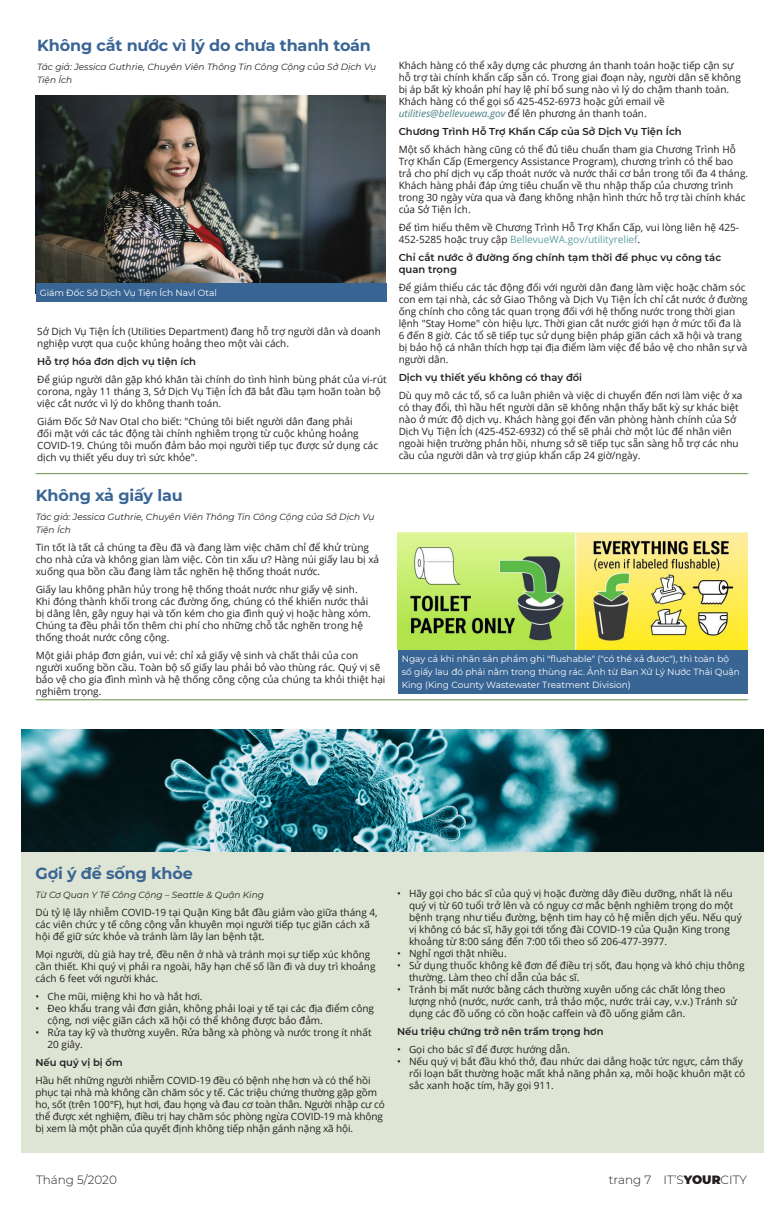
<style>
.page{position:relative;width:783px;height:1206px;background:#fff}
.page>*{position:absolute;margin:0;border:0;box-sizing:border-box;transform-origin:0 0}
._1st_TITLE{font:700 16px "Montserrat";letter-spacing:-.01em;color:#396595}
.t1{font:300 12px "Montserrat";color:#231f20}
._2nd_all_out_Paragra{font:10px/12px "Open Sans";color:#231f20}
._3rd_Indent_for_Para{font:10px/12px "Open Sans";color:#231f20}
._2B_SubTITLE_within{font:600 10px/12px "Montserrat";color:#231f20}
._6th_caption{font:9px/13px "Montserrat";color:#fff}
._4th_credit_name{font:italic 9px/13px "Montserrat";color:#231f20}
.s1{font-style:italic;color:#487f83}
.s2{color:#5ea19e}
.s3{font-weight:900}
</style>
<div class="page">
<hr style="left:36px;top:473px;width:712px;height:1px;background:#689046">
<hr style="left:36px;top:700px;width:712px;height:1px;background:#689046">
<div style="left:398px;top:649px;width:350px;height:45px;background:#396595"></div>
<img style="left:36px;top:96px;width:350px;height:187px">
<div style="left:36px;top:283px;width:351px;height:19px;background:#396595"></div>
<div style="left:22px;top:852px;width:742px;height:301px;background:#dfe5d4"></div>
<img style="left:398px;top:533px;width:350px;height:117px">
<img style="left:22px;top:729px;width:742px;height:123px">
<p class="_1st_TITLE" style="left:37px;top:34px;width:335px">Không cắt nước vì lý do chưa thanh toán</p>
<p class="_4th_credit_name" style="left:37px;top:60px;width:340px">Tác giả: Jessica Guthrie, Chuyên Viên Thông Tin Công Cộng của Sở Dịch Vụ<br>Tiện Ích</p>
<p class="_6th_caption" style="left:40px;top:286px;width:179px">Giám Đốc Sở Dịch Vụ Tiện Ích Navl Otal</p>
<p class="_2nd_all_out_Paragra" style="left:37px;top:325px;width:345px">Sở Dịch Vụ Tiện Ích (Utilities Department) đang hỗ trợ người dân và doanh nghiệp vượt qua cuộc khủng hoảng theo một vài cách.</p>
<p class="_2B_SubTITLE_within" style="left:37px;top:355px;width:160px">Hỗ trợ hóa đơn dịch vụ tiện ích</p>
<p class="_2nd_all_out_Paragra" style="left:37px;top:373px;width:351px">Để giúp người dân gặp khó khăn tài chính do tình hình bùng phát của vi-rút corona, ngày 11 tháng 3, Sở Dịch Vụ Tiện Ích đã bắt đầu tạm hoãn toàn bộ việc cắt nước vì lý do không thanh toán.</p>
<p class="_2nd_all_out_Paragra" style="left:37px;top:415px;width:342px">Giám Đốc Sở Nav Otal cho biết: "Chúng tôi biết người dân đang phải<br>đối mặt với các tác động tài chính nghiêm trọng từ cuộc khủng hoảng COVID-19. Chúng tôi muốn đảm bảo mọi người tiếp tục được sử dụng các dịch vụ thiết yếu duy trì sức khỏe".</p>
<p class="_2nd_all_out_Paragra" style="left:399px;top:60px;width:344px">Khách hàng có thể xây dựng các phương án thanh toán hoặc tiếp cận sự hỗ trợ tài chính khẩn cấp sẵn có. Trong giai đoạn này, người dân sẽ không bị áp bất kỳ khoản phí hay lệ phí bổ sung nào vì lý do chậm thanh toán.<br>Khách hàng có thể gọi số 425-452-6973 hoặc gửi email về <span class="s1">utilities@bellevuewa.gov</span> để lên phương án thanh toán.</p>
<p class="_2B_SubTITLE_within" style="left:399px;top:125px;width:284px">Chương Trình Hỗ Trợ Khẩn Cấp của Sở Dịch Vụ Tiện Ích</p>
<p class="_2nd_all_out_Paragra" style="left:399px;top:144px;width:351px">Một số khách hàng cũng có thể đủ tiêu chuẩn tham gia Chương Trình Hỗ Trợ Khẩn Cấp (Emergency Assistance Program), chương trình có thể bao trả cho phí dịch vụ cấp thoát nước và nước thải cơ bản trong tối đa 4 tháng.<br>Khách hàng phải đáp ứng tiêu chuẩn về thu nhập thấp của chương trình trong 30 ngày vừa qua và đang không nhận hình thức hỗ trợ tài chính khác của Sở Tiện Ích.</p>
<p class="_2nd_all_out_Paragra" style="left:399px;top:222px;width:342px">Để tìm hiểu thêm về Chương Trình Hỗ Trợ Khẩn Cấp, vui lòng liên hệ 425-<br>452-5285 hoặc truy cập <span class="s2">BellevueWA.gov/utilityrelief</span>.</p>
<p class="_2B_SubTITLE_within" style="left:399px;top:251px;width:324px">Chỉ cắt nước ở đường ống chính tạm thời để phục vụ công tác quan trọng</p>
<p class="_2nd_all_out_Paragra" style="left:399px;top:282px;width:351px">Để giảm thiểu các tác động đối với người dân đang làm việc hoặc chăm sóc con em tại nhà, các sở Giao Thông và Dịch Vụ Tiện Ích chỉ cắt nước ở đường ống chính cho công tác quan trọng đối với hệ thống nước trong thời gian lệnh "Stay Home" còn hiệu lực. Thời gian cắt nước giới hạn ở mức tối đa là 6 đến 8 giờ. Các tổ sẽ tiếp tục sử dụng biện pháp giãn cách xã hội và trang bị bảo hộ cá nhân thích hợp tại địa điểm làm việc để bảo vệ cho nhân sự và người dân.</p>
<p class="_2B_SubTITLE_within" style="left:399px;top:371px;width:185px">Dịch vụ thiết yếu không có thay đổi</p>
<p class="_2nd_all_out_Paragra" style="left:399px;top:390px;width:345px">Dù quy mô các tổ, số ca luân phiên và việc di chuyển đến nơi làm việc ở xa có thay đổi, thì hầu hết người dân sẽ không nhận thấy bất kỳ sự khác biệt nào ở mức độ dịch vụ. Khách hàng gọi đến văn phòng hành chính của Sở Dịch Vụ Tiện Ích (425-452-6932) có thể sẽ phải chờ một lúc để nhân viên ngoài hiện trường phản hồi, nhưng sở sẽ tiếp tục sẵn sàng hỗ trợ các nhu cầu của người dân và trợ giúp khẩn cấp 24 giờ/ngày.</p>
<p class="_1st_TITLE" style="left:36px;top:483px;width:149px">Không xả giấy lau</p>
<p class="_4th_credit_name" style="left:36px;top:510px;width:340px">Tác giả: Jessica Guthrie, Chuyên Viên Thông Tin Công Cộng của Sở Dịch Vụ<br>Tiện Ích</p>
<p class="_2nd_all_out_Paragra" style="left:36px;top:541px;width:345px">Tin tốt là tất cả chúng ta đều đã và đang làm việc chăm chỉ để khử trùng cho nhà cửa và không gian làm việc. Còn tin xấu ư? Hàng núi giấy lau bị xả xuống qua bồn cầu đang làm tắc nghẽn hệ thống thoát nước.</p>
<p class="_2nd_all_out_Paragra" style="left:36px;top:583px;width:337px">Giấy lau không phân hủy trong hệ thống thoát nước như giấy vệ sinh.<br>Khi đóng thành khối trong các đường ống, chúng có thể khiến nước thải bị dâng lên, gây nguy hại và tốn kém cho gia đình quý vị hoặc hàng xóm.<br>Chúng ta đều phải tốn thêm chi phí cho những chỗ tắc nghẽn trong hệ thống thoát nước công cộng.</p>
<p class="_2nd_all_out_Paragra" style="left:36px;top:649px;width:351px">Một giải pháp đơn giản, vui vẻ: chỉ xả giấy vệ sinh và chất thải của con người xuống bồn cầu. Toàn bộ số giấy lau phải bỏ vào thùng rác. Quý vị sẽ bảo vệ cho gia đình mình và hệ thống công cộng của chúng ta khỏi thiệt hại nghiêm trọng.</p>
<p class="_6th_caption" style="left:402px;top:652px;width:340px">Ngay cả khi nhãn sản phẩm ghi "flushable" ("có thể xả được"), thì toàn bộ số giấy lau đó phải nằm trong thùng rác. Ảnh từ Ban Xử Lý Nước Thải Quận<br>King (King County Wastewater Treatment Division)</p>
<p class="_1st_TITLE" style="left:36px;top:862px;width:159px">Gợi ý để sống khỏe</p>
<p class="_4th_credit_name" style="left:36px;top:888px;width:230px">Từ Cơ Quan Y Tế Công Cộng – Seattle &amp; Quận King</p>
<p class="_2nd_all_out_Paragra" style="left:36px;top:907px;width:344px">Dù tỷ lệ lây nhiễm COVID-19 tại Quận King bắt đầu giảm vào giữa tháng 4, các viên chức y tế công cộng vẫn khuyên mọi người tiếp tục giãn cách xã hội để giữ sức khỏe và tránh làm lây lan bệnh tật.</p>
<p class="_2nd_all_out_Paragra" style="left:36px;top:949px;width:341px">Mọi người, dù già hay trẻ, đều nên ở nhà và tránh mọi sự tiếp xúc không cần thiết. Khi quý vị phải ra ngoài, hãy hạn chế số lần đi và duy trì khoảng cách 6 feet với người khác.</p>
<p class="_3rd_Indent_for_Para" style="left:36px;top:991px;width:169px">• Che mũi, miệng khi ho và hắt hơi.</p>
<p class="_3rd_Indent_for_Para" style="left:48px;top:1003px;width:328px;text-indent:-12px">• Đeo khẩu trang vải đơn giản, không phải loại y tế tại các địa điểm công cộng, nơi việc giãn cách xã hội có thể không được bảo đảm.</p>
<p class="_3rd_Indent_for_Para" style="left:48px;top:1027px;width:325px;text-indent:-12px">• Rửa tay kỹ và thường xuyên. Rửa bằng xà phòng và nước trong ít nhất<br>20 giây.</p>
<p class="_2B_SubTITLE_within" style="left:36px;top:1056px;width:89px">Nếu quý vị bị ốm</p>
<p class="_2nd_all_out_Paragra" style="left:36px;top:1075px;width:351px">Hầu hết những người nhiễm COVID-19 đều có bệnh nhẹ hơn và có thể hồi phục tại nhà mà không cần chăm sóc y tế. Các triệu chứng thường gặp gồm ho, sốt (trên 100°F), hụt hơi, đau họng và đau cơ toàn thân. Người nhập cư có thể được xét nghiệm, điều trị hay chăm sóc phòng ngừa COVID-19 mà không bị xem là một phần của quyết định không tiếp nhận gánh nặng xã hội.</p>
<p class="_3rd_Indent_for_Para" style="left:409px;top:888px;width:334px;text-indent:-12px">• Hãy gọi cho bác sĩ của quý vị hoặc đường dây điều dưỡng, nhất là nếu quý vị từ 60 tuổi trở lên và có nguy cơ mắc bệnh nghiêm trọng do một bệnh trạng như tiểu đường, bệnh tim hay có hệ miễn dịch yếu. Nếu quý vị không có bác sĩ, hãy gọi tới tổng đài COVID-19 của Quận King trong khoảng từ 8:00 sáng đến 7:00 tối theo số 206-477-3977.</p>
<p class="_3rd_Indent_for_Para" style="left:397px;top:948px;width:111px">• Nghỉ ngơi thật nhiều.</p>
<p class="_3rd_Indent_for_Para" style="left:409px;top:960px;width:337px;text-indent:-12px">• Sử dụng thuốc không kê đơn để điều trị sốt, đau họng và khó chịu thông thường. Làm theo chỉ dẫn của bác sĩ.</p>
<p class="_3rd_Indent_for_Para" style="left:409px;top:984px;width:330px;text-indent:-12px">• Tránh bị mất nước bằng cách thường xuyên uống các chất lỏng theo lượng nhỏ (nước, nước canh, trả thảo mộc, nước trái cay, v.v.) Tránh sử dụng các đồ uống có cồn hoặc caffein và đồ uống giảm cân.</p>
<p class="_2B_SubTITLE_within" style="left:397px;top:1025px;width:208px">Nếu triệu chứng trở nên trầm trọng hơn</p>
<p class="_3rd_Indent_for_Para" style="left:397px;top:1044px;width:175px">• Gọi cho bác sĩ để được hướng dẫn.</p>
<p class="_3rd_Indent_for_Para" style="left:409px;top:1056px;width:338px;text-indent:-12px">• Nếu quý vị bắt đầu khó thở, đau nhức dai dẳng hoặc tức ngực, cảm thấy rối loạn bất thường hoặc mất khả năng phản xạ, môi hoặc khuôn mặt có sắc xanh hoặc tím, hãy gọi 911.</p>
<p class="t1" style="left:36px;top:1171px;width:82px">Tháng 5/2020</p>
<p class="t1" style="left:609px;top:1171px;width:140px">trang 7 IT’S<span class="s3">YOUR</span>CITY</p>
</div>
